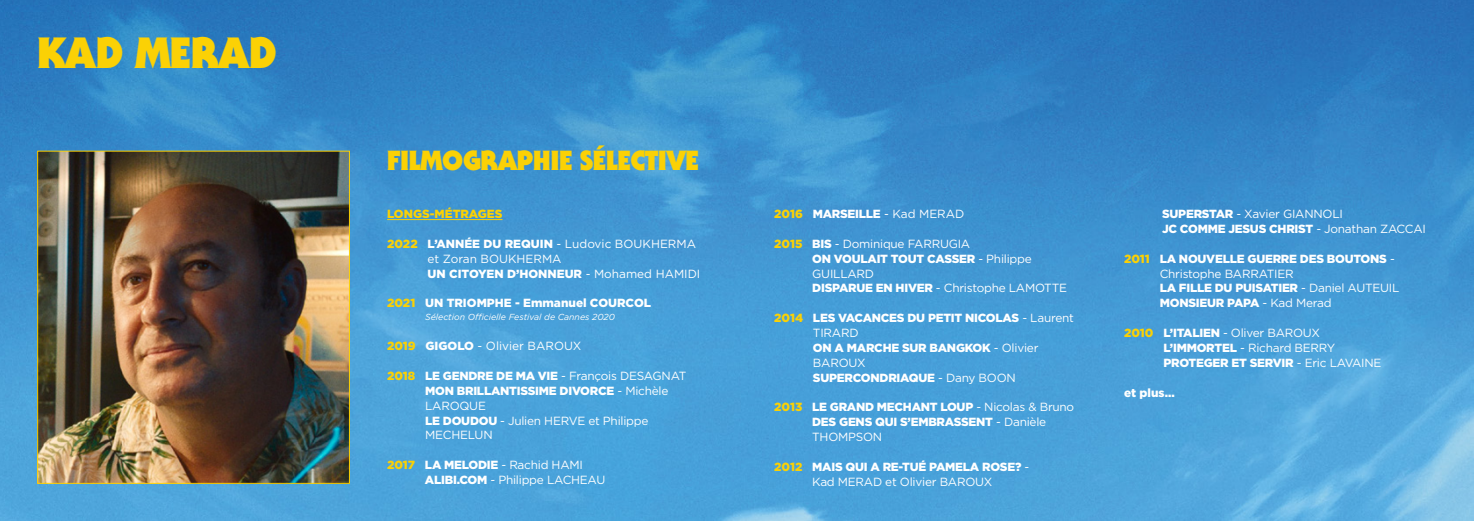
<style>
.page{position:relative;width:1474px;height:521px;background:#fff}
.page>*{position:absolute;margin:0;border:0;box-sizing:border-box;transform-origin:0 0}
.t1{font:900 42.88px "Serif Gothic Std";letter-spacing:-.02em;color:#fbd105}
.t2{font:900 27.12px "Serif Gothic Std";letter-spacing:-.02em;color:#fbd105}
.t3{font:11.81px/14.9px "Gotham";letter-spacing:-.02em;color:#fff}
.t4{font:900 11.81px/14.9px "Gotham";letter-spacing:-.02em;color:#fff}
.t5{font:11.81px/14.9px "Gotham";color:#fff}
.t6{font:900 11.81px "Gotham";color:#fff}
.t7{font:900 11.81px "Gotham";color:#fbd105}
.t8{font:italic 8.75px "Gotham";color:#fff}
.s1{font-weight:900;color:#fbd105}
.s2{font-weight:900}
.s3{color:#fbd105}
.s4{font-weight:400}
</style>
<div class="page">
<img style="left:0;top:0;width:1473px;height:521px">
<hr style="left:387px;top:219px;width:115px;height:1px;background:#fbd105">
<img style="left:39px;top:153px;width:309px;height:329px">
<div style="left:37px;top:151px;width:313px;height:333px;border:1px solid #fbd105"></div>
<h1 class="t1" style="left:37px;top:26px;width:241px">KAD MERAD</h1>
<h2 class="t2" style="left:387px;top:143px;width:313px">FILMOGRAPHIE SÉLECTIVE</h2>
<p class="t7" style="left:387px;top:206px;width:117px">LONGS-MÉTRAGES</p>
<p class="t5" style="left:427px;top:236px;width:274px;text-indent:-40px"><span class="s1">2022</span> <span class="s2">L’ANNÉE DU REQUIN</span> - Ludovic BOUKHERMA et Zoran BOUKHERMA<br><span class="s2">UN CITOYEN D’HONNEUR</span> - Mohamed HAMIDI</p>
<p class="t6" style="left:387px;top:295px;width:265px"><span class="s3">2021</span> UN TRIOMPHE - Emmanuel COURCOL</p>
<p class="t8" style="left:425px;top:312px;width:191px">Sélection Officielle Festival de Cannes 2020</p>
<p class="t5" style="left:387px;top:338px;width:196px"><span class="s1">2019</span> <span class="s2">GIGOLO</span> - Olivier BAROUX</p>
<p class="t3" style="left:425px;top:368px;width:263px;text-indent:-38px"><span class="s1">2018</span> <span class="s2">LE GENDRE DE MA VIE</span> - François DESAGNAT<br><span class="s2">MON BRILLANTISSIME DIVORCE</span> - Michèle<br>LAROQUE<br><span class="s2">LE DOUDOU</span> - Julien HERVE et Philippe<br>MECHELUN</p>
<p class="t3" style="left:425px;top:457px;width:182px;text-indent:-38px"><span class="s1">2017</span> <span class="s2">LA MELODIE</span> - Rachid HAMI<br><span class="s2">ALIBI.COM</span> - Philippe LACHEAU</p>
<p class="t4" style="left:774px;top:206px;width:192px"><span class="s3">2016</span> MARSEILLE <span class="s4">- Kad MERAD</span></p>
<p class="t3" style="left:812px;top:236px;width:256px;text-indent:-38px"><span class="s1">2015</span> <span class="s2">BIS</span> - Dominique FARRUGIA<br><span class="s2">ON VOULAIT TOUT CASSER</span> - Philippe<br>GUILLARD<br><span class="s2">DISPARUE EN HIVER</span> - Christophe LAMOTTE</p>
<p class="t4" style="left:813px;top:310px;width:262px;text-indent:-39px"><span class="s3">2014</span> LES VACANCES DU PETIT NICOLAS <span class="s4">- Laurent<br>TIRARD<br></span>ON A MARCHE SUR BANGKOK <span class="s4">- Olivier<br>BAROUX<br></span>SUPERCONDRIAQUE <span class="s4">- Dany BOON</span></p>
<p class="t4" style="left:812px;top:400px;width:263px;text-indent:-38px"><span class="s3">2013</span> LE GRAND MECHANT LOUP <span class="s4">- Nicolas &amp; Bruno<br></span>DES GENS QUI S’EMBRASSENT <span class="s4">- Danièle<br>THOMPSON</span></p>
<p class="t4" style="left:774px;top:459px;width:256px;text-align:center"><span class="s3">2012</span> MAIS QUI A RE-TUÉ PAMELA ROSE? <span class="s4">-<br>Kad MERAD et Olivier BAROUX</span></p>
<p class="t3" style="left:1162px;top:206px;width:265px"><span class="s2">SUPERSTAR</span> - Xavier GIANNOLI<br><span class="s2">JC COMME JESUS CHRIST</span> - Jonathan ZACCAI</p>
<p class="t4" style="left:1159px;top:251px;width:241px;text-indent:-36px"><span class="s3">2011</span> LA NOUVELLE GUERRE DES BOUTONS <span class="s4">-<br>Christophe BARRATIER<br></span>LA FILLE DU PUISATIER <span class="s4">- Daniel AUTEUIL<br></span>MONSIEUR PAPA <span class="s4">- Kad Merad</span></p>
<p class="t3" style="left:1163px;top:325px;width:219px;text-indent:-39px"><span class="s1">2010</span> <span class="s2">L’ITALIEN</span> - Oliver BAROUX<br><span class="s2">L’IMMORTEL</span> - Richard BERRY<br><span class="s2">PROTEGER ET SERVIR</span> - Eric LAVAINE</p>
<p class="t4" style="left:1124px;top:385px;width:52px">et plus...</p>
</div>
